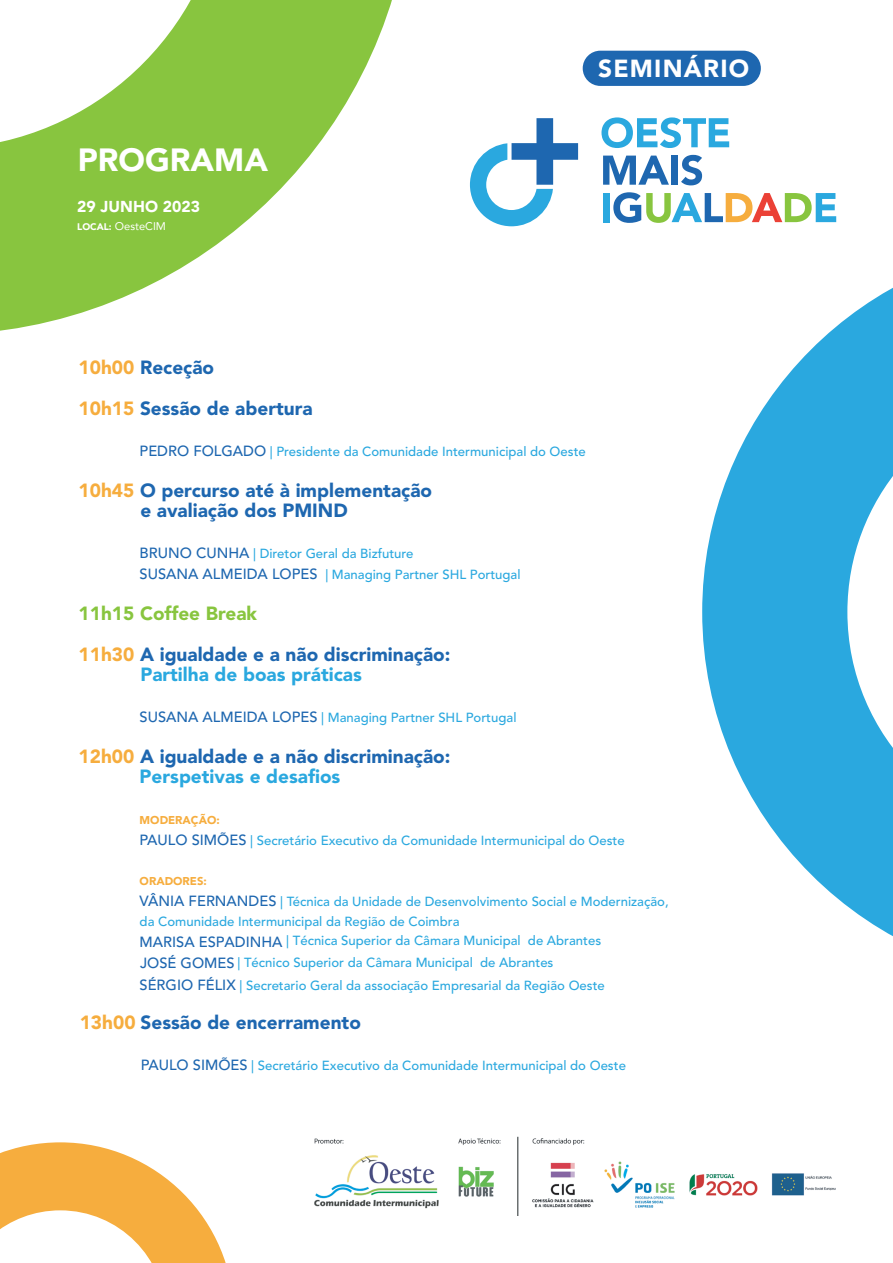
<style>
.page{position:relative;width:893px;height:1263px;background:#fff}
.page>*{position:absolute;margin:0;border:0;box-sizing:border-box;transform-origin:0 0}
.t1{font:900 31.95px "Avenir";color:#fff}
.t2{font:900 24.45px "Avenir";letter-spacing:.05em;color:#fff}
.t3{font:900 19.05px/41px "Avenir";color:#1e67b0}
.t4{font:900 19.05px "Avenir";color:#2aa8df}
.t5{font:900 15.75px "Avenir";letter-spacing:.005em;color:#fff}
.t6{font:500 13.2px/20.4px "Avenir";color:#2aa8df}
.t7{font:900 11.25px "Avenir";color:#f6ad3e}
.t8{font:11.1px "Avenir";color:#fff}
.s1{font-weight:900;font-size:9.45px}
.s2{color:#f6ad3e}
.s3{font-size:14.7px;color:#1e67b0}
.s4{color:#88c53f}
.s5{color:#2aa8df}
</style>
<div class="page">
<img style="left:314px;top:1137px;width:521px;height:78px">
<svg style="left:603px;top:156px;width:66px;height:29px"></svg>
<div style="left:671px;top:156px;width:7px;height:29px;background:#1e67b0"></div>
<svg style="left:681px;top:155px;width:21px;height:30px"></svg>
<svg style="left:601px;top:117px;width:128px;height:31px"></svg>
<div style="left:603px;top:193px;width:6px;height:29px;background:#2aa8df"></div>
<svg style="left:613px;top:192px;width:223px;height:31px"></svg>
<svg style="left:470px;top:118px;width:108px;height:108px"></svg>
<div style="left:583px;top:51px;width:178px;height:35px;background:#1e67b0;border-radius:18px"></div>
<svg style="left:702px;top:287px;width:191px;height:649px;fill:#2aa8df"></svg>
<svg style="left:0;top:0;width:392px;height:331px;fill:#88c53f"></svg>
<svg style="left:0;top:1142px;width:226px;height:121px"></svg>
<h1 class="t1" style="left:78px;top:136px;width:192px">PROGRAMA</h1>
<p class="t5" style="left:77px;top:195px;width:124px">29 JUNHO 2023</p>
<p class="t8" style="left:77px;top:217px;width:90px"><span class="s1">LOCAL:</span> OesteCIM</p>
<h2 class="t2" style="left:598px;top:50px;width:152px">SEMINÁRIO</h2>
<h3 class="t3" style="left:79px;top:348px;width:235px"><span class="s2">10h00</span> Receção<br><span class="s2">10h15</span> Sessão de abertura</h3>
<p class="t6" style="left:140px;top:442px;width:448px"><span class="s3">PEDRO FOLGADO</span> | Presidente da Comunidade Intermunicipal do Oeste</p>
<h3 class="t3" style="left:140px;top:481px;width:293px;line-height:20.4px;text-indent:-62px"><span class="s2">10h45</span> O percurso até à implementação e avaliação dos PMIND</h3>
<p class="t6" style="left:140px;top:544px;width:382px"><span class="s3">BRUNO CUNHA</span> | Diretor Geral da Bizfuture<br><span class="s3">SUSANA ALMEIDA LOPES</span> | Managing Partner SHL Portugal</p>
<h3 class="t3" style="left:79px;top:593px;width:373px"><span class="s4">11h15 Coffee Break<br></span><span class="s2">11h30</span> A igualdade e a não discriminação:</h3>
<h3 class="t4" style="left:140px;top:660px;width:223px">Partilha de boas práticas</h3>
<p class="t6" style="left:140px;top:708px;width:378px"><span class="s3">SUSANA ALMEIDA LOPES</span> | Managing Partner SHL Portugal</p>
<h3 class="t3" style="left:140px;top:747px;width:312px;line-height:20.4px;text-indent:-61px"><span class="s2">12h00</span> A igualdade e a não discriminação:<br><span class="s5">Perspetivas e desafios</span></h3>
<p class="t7" style="left:140px;top:812px;width:82px">MODERAÇÃO:</p>
<p class="t6" style="left:140px;top:830px;width:487px"><span class="s3">PAULO SIMÕES</span> | Secretário Executivo da Comunidade Intermunicipal do Oeste</p>
<p class="t7" style="left:140px;top:873px;width:69px">ORADORES:</p>
<p class="t6" style="left:140px;top:891px;width:531px"><span class="s3">VÂNIA FERNANDES</span> | Técnica da Unidade de Desenvolvimento Social e Modernização, da Comunidade Intermunicipal da Região de Coimbra</p>
<p class="t6" style="left:140px;top:931px;width:463px"><span class="s3">MARISA ESPADINHA</span> | Técnica Superior da Câmara Municipal de Abrantes</p>
<p class="t6" style="left:140px;top:975px;width:467px"><span class="s3">SÉRGIO FÉLIX</span> | Secretario Geral da associação Empresarial da Região Oeste</p>
<h3 class="t3" style="left:80px;top:1003px;width:283px"><span class="s2">13h00</span> Sessão de encerramento</h3>
<p class="t6" style="left:141px;top:1055px;width:487px"><span class="s3">PAULO SIMÕES</span> | Secretário Executivo da Comunidade Intermunicipal do Oeste</p>
<p class="t6" style="left:140px;top:952px;width:415px"><span class="s3">JOSÉ GOMES</span> | Técnico Superior da Câmara Municipal de Abrantes</p>
</div>
